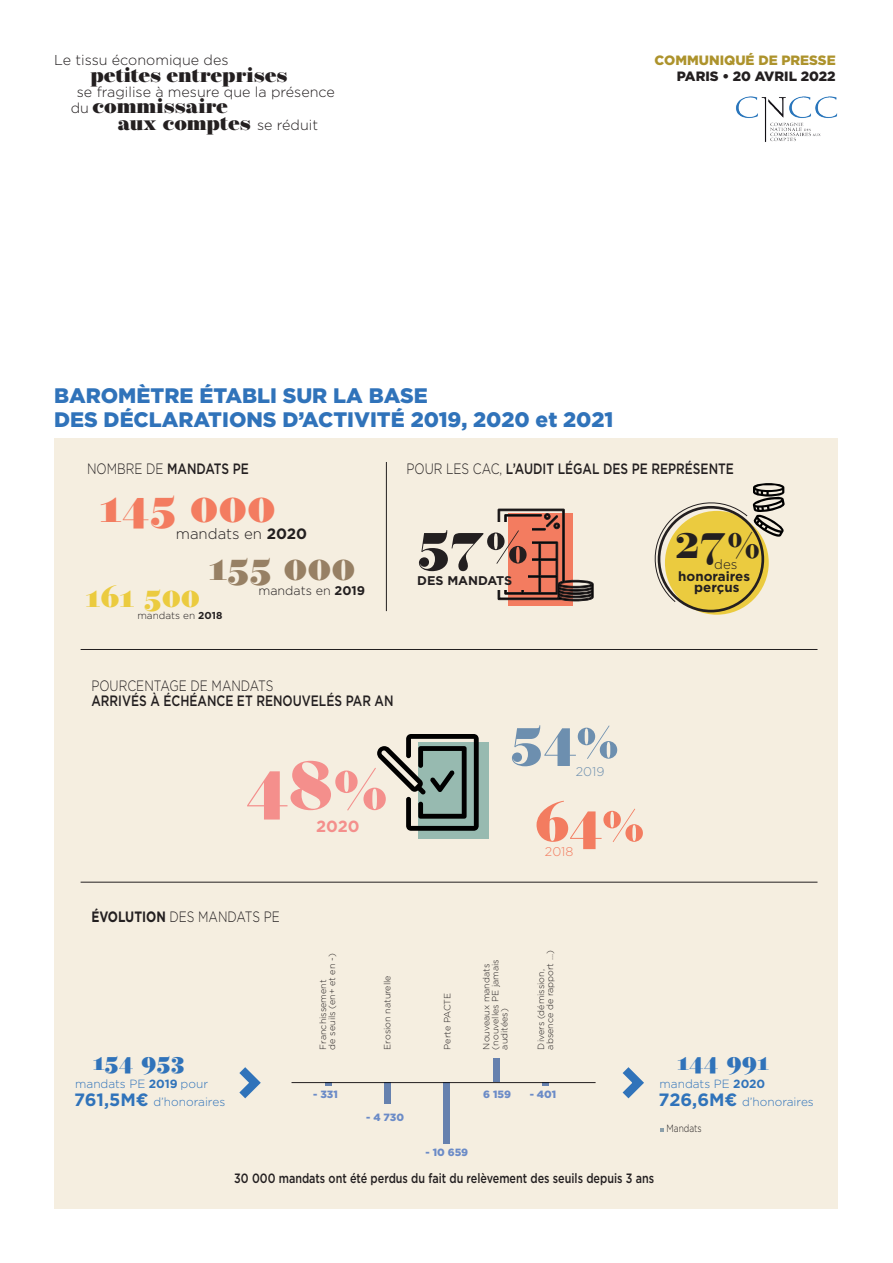
<style>
.page{position:relative;width:893px;height:1263px;background:#fff}
.page>*{position:absolute;margin:0;border:0;box-sizing:border-box;transform-origin:0 0}
._02_TITRE_PAGE{font:900 73.8px "Operetta 12";color:#f48f8c}
._02_TITRE_PAGE-2{font:900 57.6px "Operetta 12";color:#231f20}
._02_TITRE_PAGE-3{font:900 57.6px "Operetta 12";color:#6d8faf}
._02_TITRE_PAGE-4{font:900 57.6px "Operetta 12";color:#f37c60}
._02_TITRE_PAGE_2{font:700 48px "Operetta 12";color:#231f20}
._02_TITRE_PAGE-5{font:900 46.8px "Operetta 12";color:#f37c60}
._02_TITRE_PAGE-6{font:900 39.15px "Operetta 12";color:#978064}
._02_TITRE_PAGE-7{font:900 31.35px "Operetta 12";color:#ebcb3f}
._02_TITRE_PAGE-8{font:900 24.9px "Operetta 12";color:#3073ba}
._02_TITRE_PAGE_2-2{font:900 21px/24px "Gotham";color:#3073ba}
._02_TITRE_PAGE-9{font:900 20.85px "Operetta 12";color:#231f20}
._02_TITRE_PAGE_2-3{font:700 17.85px "Gotham";letter-spacing:-.005em;color:#3073ba}
._02_TITRE_PAGE_2-4{font:700 16.2px "Gotham";color:#f48f8c}
._01_TEXTE{font:500 15px/15px "Gotham";color:#231f20;scale:.8 1}
._01_TEXTE-2{font:300 15px "Gotham";color:#231f20;scale:.8 1}
._02_TITRE_PAGE_2-5{font:300 15px "Gotham";color:#231f20}
._02_TITRE_PAGE_2-6{font:300 14.4px "Gotham";color:#231f20}
._02_TITRE_PAGE_2-7{font:500 13.5px "Gotham";color:#231f20;scale:.8 1}
.t1{font:900 13.5px "Gotham";color:#ad932c}
.t2{font:900 13.5px "Gotham";color:#231f20}
._02_TITRE_PAGE_2-8{font:700 13.35px "Gotham";color:#231f20}
._02_TITRE_PAGE_2-9{font:300 13.35px "Gotham";color:#231f20}
._02_TITRE_PAGE_2-10{font:300 12.6px "Gotham";color:#231f20}
._02_TITRE_PAGE_2-11{font:700 12.6px "Gotham";color:#231f20}
._02_TITRE_PAGE_2-12{font:300 12.6px "Gotham";color:#6d8faf}
._02_TITRE_PAGE_2-13{font:300 12.6px "Gotham";color:#f37c60}
._02_TITRE_PAGE_2-14{font:300 11.85px "Gotham";color:#3073ba}
.t3{font:900 10.5px "Gotham";color:#6b8bc7}
._02_TITRE_PAGE_2-15{font:300 10.5px "Gotham";color:#231f20;scale:.8 1}
._02_TITRE_PAGE_2-16{font:300 10.05px "Gotham";color:#231f20}
._02_TITRE_PAGE_2-17{font:300 9px/9px "Gotham";color:#231f20}
.s1{font-weight:300}
.s2{font-weight:700}
</style>
<div class="page">
<div style="left:55px;top:439px;width:783px;height:770px;background:#f5eee0"></div>
<div style="left:508px;top:514px;width:65px;height:92px;background:#f37c60"></div>
<svg style="left:665px;top:511px;width:104px;height:104px"></svg>
<svg style="left:497px;top:508px;width:97px;height:94px"></svg>
<div style="left:470px;top:523px;width:38px;height:45px;background:#f5eee0"></div>
<div style="left:508px;top:523px;width:23px;height:45px;background:#f37c60"></div>
<div style="left:508px;top:568px;width:20px;height:21px;background:#f37c60"></div>
<div style="left:489px;top:568px;width:19px;height:21px;background:#f5eee0"></div>
<hr style="left:386px;top:462px;width:1px;height:149px;background:#231f20">
<hr style="left:81px;top:882px;width:736px;height:1px;background:#231f20">
<hr style="left:81px;top:649px;width:736px;height:1px;background:#231f20">
<div style="left:418px;top:742px;width:70px;height:96px;background:#97bab0"></div>
<svg style="left:377px;top:734px;width:102px;height:97px"></svg>
<img style="left:736px;top:96px;width:101px;height:46px">
<svg style="left:654px;top:483px;width:131px;height:120px"></svg>
<svg style="left:239px;top:1067px;width:22px;height:32px"></svg>
<svg style="left:622px;top:1067px;width:22px;height:32px"></svg>
<svg style="left:660px;top:1128px;width:3px;height:4px"></svg>
<hr style="left:292px;top:1082px;width:304px;height:1px;background:#231f20">
<svg style="left:325px;top:1082px;width:7px;height:4px"></svg>
<svg style="left:543px;top:1082px;width:6px;height:4px"></svg>
<div style="left:494px;top:1058px;width:6px;height:24px;background:#6681ae"></div>
<div style="left:385px;top:1082px;width:6px;height:22px;background:#6681ae"></div>
<div style="left:444px;top:1082px;width:6px;height:62px;background:#6681ae"></div>
<p class="_02_TITRE_PAGE_2-6" style="left:54px;top:51px;width:176px">Le tissu économique des</p>
<p class="_02_TITRE_PAGE_2-6" style="left:77px;top:83px;width:259px">se fragilise à mesure que la présence</p>
<p class="_02_TITRE_PAGE_2-6" style="left:71px;top:98px;width:20px">du</p>
<p class="_02_TITRE_PAGE_2-6" style="left:257px;top:115px;width:63px">se réduit</p>
<p class="_02_TITRE_PAGE-9" style="left:91px;top:62px;width:198px">petites entreprises</p>
<p class="_02_TITRE_PAGE-9" style="left:92px;top:93px;width:137px">commissaire</p>
<p class="_02_TITRE_PAGE-9" style="left:118px;top:110px;width:134px">aux comptes</p>
<p class="t1" style="left:655px;top:51px;width:183px">COMMUNIQUÉ DE PRESSE</p>
<p class="t2" style="left:677px;top:67px;width:160px">PARIS • 20 AVRIL 2022</p>
<p class="_02_TITRE_PAGE_2-2" style="left:54px;top:383px;width:561px">BAROMÈTRE ÉTABLI SUR LA BASE<br>DES DÉCLARATIONS D’ACTIVITÉ 2019, 2020 et 2021</p>
<p class="_01_TEXTE" style="left:87px;top:461px;width:204px"><span class="s1">NOMBRE DE</span> MANDATS PE</p>
<p class="_01_TEXTE" style="left:406px;top:461px;width:411px"><span class="s1">POUR LES CAC,</span> L’AUDIT LÉGAL DES PE REPRÉSENTE</p>
<p class="_02_TITRE_PAGE-5" style="left:100px;top:479px;width:177px">145 000</p>
<p class="_02_TITRE_PAGE_2-5" style="left:176px;top:525px;width:133px">mandats en <span class="s2">2020</span></p>
<p class="_02_TITRE_PAGE-6" style="left:209px;top:544px;width:148px">155 000</p>
<p class="_02_TITRE_PAGE-7" style="left:86px;top:578px;width:116px">161 500</p>
<p class="_02_TITRE_PAGE_2-10" style="left:258px;top:582px;width:108px">mandats en <span class="s2">2019</span></p>
<p class="_02_TITRE_PAGE_2-16" style="left:137px;top:609px;width:86px">mandats en <span class="s2">2018</span></p>
<p class="_01_TEXTE" style="left:91px;top:678px;width:379px"><span class="s1">POURCENTAGE DE MANDATS<br></span>ARRIVÉS À ÉCHÉANCE ET RENOUVELÉS PAR AN</p>
<p class="_02_TITRE_PAGE" style="left:245px;top:741px;width:145px">48%</p>
<p class="_02_TITRE_PAGE_2-4" style="left:316px;top:816px;width:45px">2020</p>
<p class="_01_TEXTE-2" style="left:91px;top:907px;width:237px"><span class="s2">ÉVOLUTION</span> DES MANDATS PE</p>
<p class="_02_TITRE_PAGE_2-17" style="left:318px;top:1049px;width:98px;rotate:-90deg">Franchissement<br>de seuils (en+ et en -)</p>
<p class="_02_TITRE_PAGE_2-17" style="left:383px;top:1049px;width:75px;rotate:-90deg">Erosion naturelle</p>
<p class="_02_TITRE_PAGE-2" style="left:417px;top:509px;width:113px">57%</p>
<p class="_02_TITRE_PAGE_2-11" style="left:417px;top:573px;width:97px">DES MANDATS</p>
<p class="_02_TITRE_PAGE-3" style="left:510px;top:704px;width:111px">54%</p>
<p class="_02_TITRE_PAGE-4" style="left:535px;top:787px;width:112px">64%</p>
<p class="_02_TITRE_PAGE_2-12" style="left:576px;top:764px;width:30px">2019</p>
<p class="_02_TITRE_PAGE_2-13" style="left:545px;top:844px;width:30px">2018</p>
<p class="_02_TITRE_PAGE_2-17" style="left:442px;top:1049px;width:58px;rotate:-90deg">Perte PACTE</p>
<p class="_02_TITRE_PAGE_2-17" style="left:481px;top:1049px;width:92px;rotate:-90deg">Nouveaux mandats (nouvelles PE jamais auditées)</p>
<p class="_02_TITRE_PAGE_2-17" style="left:536px;top:1049px;width:101px;rotate:-90deg">Divers (démission, absence de rapport ...)</p>
<p class="_02_TITRE_PAGE_2" style="left:675px;top:513px;width:88px">27%</p>
<p class="_02_TITRE_PAGE_2-9" style="left:714px;top:556px;width:25px">des</p>
<p class="_02_TITRE_PAGE_2-8" style="left:678px;top:567px;width:73px">honoraires</p>
<p class="_02_TITRE_PAGE_2-8" style="left:694px;top:579px;width:47px">perçus</p>
<p class="_02_TITRE_PAGE-8" style="left:93px;top:1047px;width:93px">154 953</p>
<p class="_02_TITRE_PAGE-8" style="left:678px;top:1047px;width:93px">144 991</p>
<p class="_02_TITRE_PAGE_2-3" style="left:74px;top:1088px;width:76px">761,5M€</p>
<p class="_02_TITRE_PAGE_2-3" style="left:659px;top:1088px;width:80px">726,6M€</p>
<p class="_02_TITRE_PAGE_2-14" style="left:75px;top:1076px;width:134px">mandats PE <span class="s2">2019</span> pour</p>
<p class="_02_TITRE_PAGE_2-14" style="left:660px;top:1076px;width:107px">mandats PE <span class="s2">2020</span></p>
<p class="_02_TITRE_PAGE_2-14" style="left:153px;top:1095px;width:73px">d’honoraires</p>
<p class="_02_TITRE_PAGE_2-14" style="left:742px;top:1095px;width:73px">d’honoraires</p>
<p class="_02_TITRE_PAGE_2-15" style="left:667px;top:1122px;width:45px">Mandats</p>
<p class="t3" style="left:313px;top:1087px;width:26px">- 331</p>
<p class="t3" style="left:483px;top:1087px;width:29px">6 159</p>
<p class="t3" style="left:530px;top:1087px;width:28px">- 401</p>
<p class="t3" style="left:366px;top:1109px;width:39px">- 4 730</p>
<p class="t3" style="left:425px;top:1145px;width:44px">- 10 659</p>
<p class="_02_TITRE_PAGE_2-7" style="left:234px;top:1170px;width:526px">30 000 mandats ont été perdus du fait du relèvement des seuils depuis 3 ans</p>
</div>
